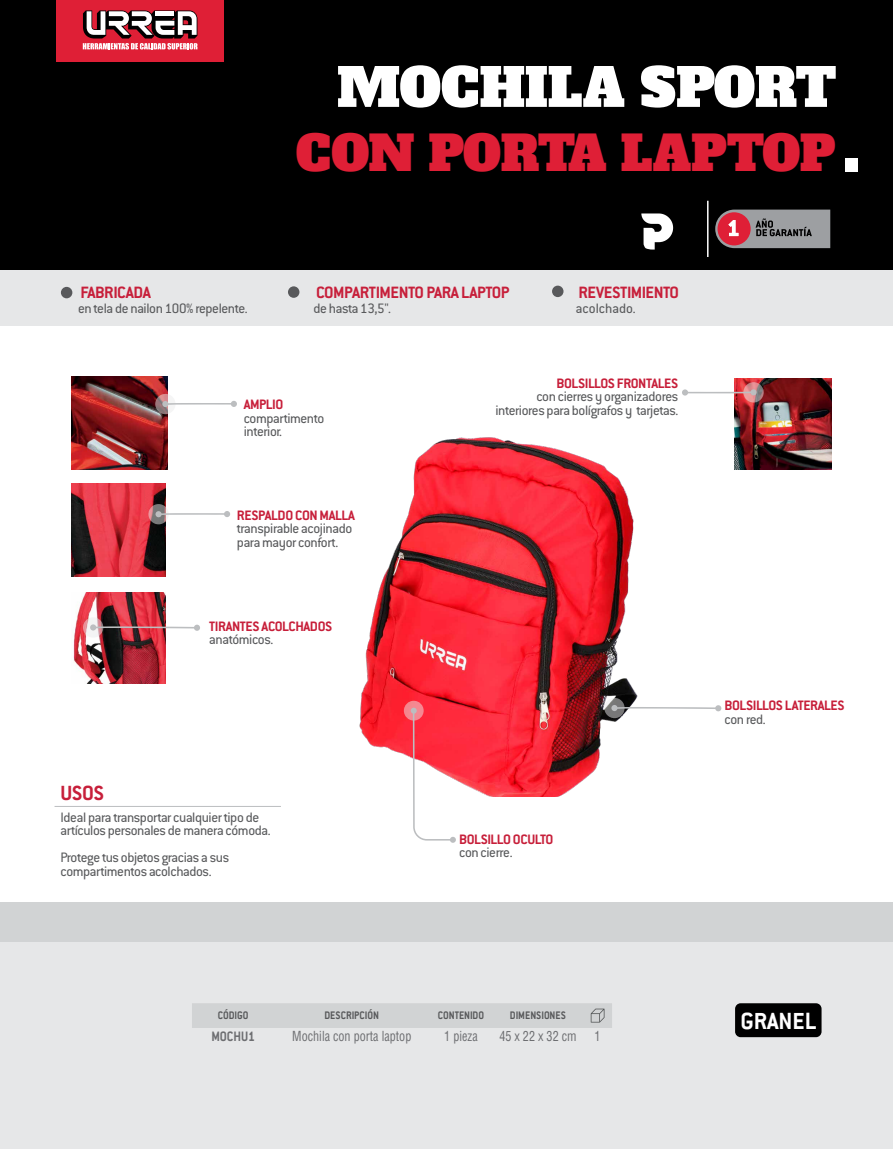
<style>
.page{position:relative;width:893px;height:1149px;background:#fff}
.page>*{position:absolute;margin:0;border:0;box-sizing:border-box;transform-origin:0 0}
.t1{font:52.5px "Alfa Slab One";letter-spacing:-.005em;color:#fff}
.t2{font:48px "Alfa Slab One";letter-spacing:-.015em;color:#df1f36}
.t3{font:700 25.65px "Conduit ITC";color:#fff}
.t4{font:700 22.5px "Conduit ITC Std";color:#c71f3a}
.t5{font:700 18px "Conduit ITC Std";letter-spacing:-.025em;color:#c71f3a}
.t6{font:15px/13.5px "Conduit ITC Std";letter-spacing:-.025em;color:#58595b}
.t7{font:700 15px "Conduit ITC Std";letter-spacing:-.025em;color:#c71f3a}
.t8{font:15px "Conduit ITC Std";color:#58595b}
.t9{font:700 15px "Conduit ITC Std";color:#6d6e71;scale:.9 1}
.t10{font:condensed 13.5px "Helvetica";color:#6d6e71;scale:.9 1}
.t11{font:700 12px "Conduit ITC Std";color:#58595b;scale:.9 1}
.s1{font-size:82.5px;color:#fff}
</style>
<div class="page">
<div style="left:0;top:902px;width:893px;height:47px;background:#d1d3d4"></div>
<div style="left:0;top:942px;width:893px;height:206px;background:#e6e7e8"></div>
<div style="left:0;top:270px;width:893px;height:56px;background:#e6e7e8"></div>
<div style="left:0;top:0;width:893px;height:270px;background:#000"></div>
<img style="left:359px;top:437px;width:279px;height:359px">
<div style="left:192px;top:1003px;width:420px;height:24px;background:#d1d3d4"></div>
<div style="left:735px;top:1002px;width:86px;height:34px;background:#000;border-radius:6px"></div>
<svg style="left:404px;top:700px;width:20px;height:20px"></svg>
<svg style="left:411px;top:707px;width:45px;height:135px"></svg>
<div style="left:61px;top:287px;width:11px;height:11px;background:#58595b;border-radius:50%"></div>
<div style="left:288px;top:286px;width:11px;height:12px;background:#58595b;border-radius:50%"></div>
<hr style="left:55px;top:805px;width:226px;height:1px;background:#bcbec0">
<svg style="left:604px;top:697px;width:21px;height:21px"></svg>
<svg style="left:611px;top:704px;width:110px;height:7px"></svg>
<div style="left:552px;top:285px;width:11px;height:12px;background:#58595b;border-radius:50%"></div>
<img style="left:73px;top:592px;width:92px;height:91px">
<svg style="left:83px;top:617px;width:20px;height:20px"></svg>
<svg style="left:90px;top:624px;width:110px;height:6px"></svg>
<img style="left:72px;top:377px;width:95px;height:92px">
<svg style="left:155px;top:394px;width:21px;height:20px"></svg>
<svg style="left:162px;top:401px;width:73px;height:6px"></svg>
<img style="left:734px;top:378px;width:98px;height:92px">
<svg style="left:743px;top:382px;width:21px;height:20px"></svg>
<div style="left:750px;top:389px;width:7px;height:6px;background:#bcbec0;border-radius:50%"></div>
<svg style="left:682px;top:389px;width:72px;height:6px"></svg>
<img style="left:72px;top:483px;width:93px;height:93px">
<svg style="left:148px;top:504px;width:21px;height:20px"></svg>
<div style="left:155px;top:511px;width:7px;height:6px;background:#bcbec0;border-radius:50%"></div>
<svg style="left:158px;top:511px;width:72px;height:6px"></svg>
<div style="left:56px;top:0;width:168px;height:62px;background:#df1f36"></div>
<svg style="left:83px;top:10px;width:115px;height:39px"></svg>
<hr style="left:707px;top:201px;width:1px;height:56px;background:#fff">
<svg style="left:641px;top:213px;width:33px;height:36px"></svg>
<svg style="left:715px;top:209px;width:115px;height:39px;background:#97787e"></svg>
<h1 class="t1" style="left:337px;top:52px;width:500px">MOCHILA SPORT</h1>
<h2 class="t2" style="left:296px;top:122px;width:568px">CON PORTA LAPTOP<span class="s1">.</span></h2>
<p class="t5" style="left:81px;top:282px;width:72px">FABRICADA</p>
<p class="t5" style="left:316px;top:282px;width:195px">COMPARTIMENTO PARA LAPTOP</p>
<p class="t5" style="left:578px;top:282px;width:102px">REVESTIMIENTO</p>
<p class="t6" style="left:78px;top:301px;width:171px">en tela de nailon 100% repelente.</p>
<p class="t6" style="left:313px;top:301px;width:79px">de hasta 13,5".</p>
<p class="t8" style="left:576px;top:299px;width:61px">acolchado.</p>
<p class="t7" style="left:244px;top:395px;width:41px">AMPLIO</p>
<p class="t6" style="left:244px;top:410px;width:82px">compartimento interior.</p>
<p class="t7" style="left:237px;top:505px;width:119px">RESPALDO CON MALLA</p>
<p class="t6" style="left:237px;top:521px;width:117px">transpirable acojinado para mayor confort.</p>
<p class="t7" style="left:209px;top:616px;width:124px">TIRANTES ACOLCHADOS</p>
<p class="t6" style="left:209px;top:632px;width:65px">anatómicos.</p>
<h3 class="t4" style="left:61px;top:779px;width:45px">USOS</h3>
<p class="t6" style="left:61px;top:809px;width:212px">Ideal para transportar cualquier tipo de artículos personales de manera cómoda.</p>
<p class="t6" style="left:61px;top:850px;width:170px">Protege tus objetos gracias a sus compartimentos acolchados.</p>
<p class="t7" style="left:556px;top:374px;width:123px">BOLSILLOS FRONTALES</p>
<p class="t6" style="left:495px;top:389px;width:184px;text-align:right">con cierres y organizadores interiores para bolígrafos y tarjetas.</p>
<p class="t7" style="left:459px;top:829px;width:96px">BOLSILLO OCULTO</p>
<p class="t6" style="left:459px;top:845px;width:55px">con cierre.</p>
<p class="t7" style="left:725px;top:696px;width:122px">BOLSILLOS LATERALES</p>
<p class="t6" style="left:725px;top:711px;width:43px">con red.</p>
<p class="t11" style="left:218px;top:1008px;width:35px">CÓDIGO</p>
<p class="t11" style="left:325px;top:1008px;width:62px">DESCRIPCIÓN</p>
<p class="t11" style="left:438px;top:1008px;width:53px">CONTENIDO</p>
<p class="t11" style="left:510px;top:1008px;width:64px">DIMENSIONES</p>
<p class="t9" style="left:211px;top:1026px;width:50px">MOCHU1</p>
<p class="t10" style="left:292px;top:1027px;width:134px">Mochila con porta laptop</p>
<p class="t10" style="left:444px;top:1027px;width:39px">1 pieza</p>
<p class="t10" style="left:499px;top:1027px;width:87px">45 x 22 x 32 cm</p>
<p class="t10" style="left:595px;top:1027px;width:8px">1</p>
<h3 class="t3" style="left:740px;top:1005px;width:77px">GRANEL</h3>
</div>
